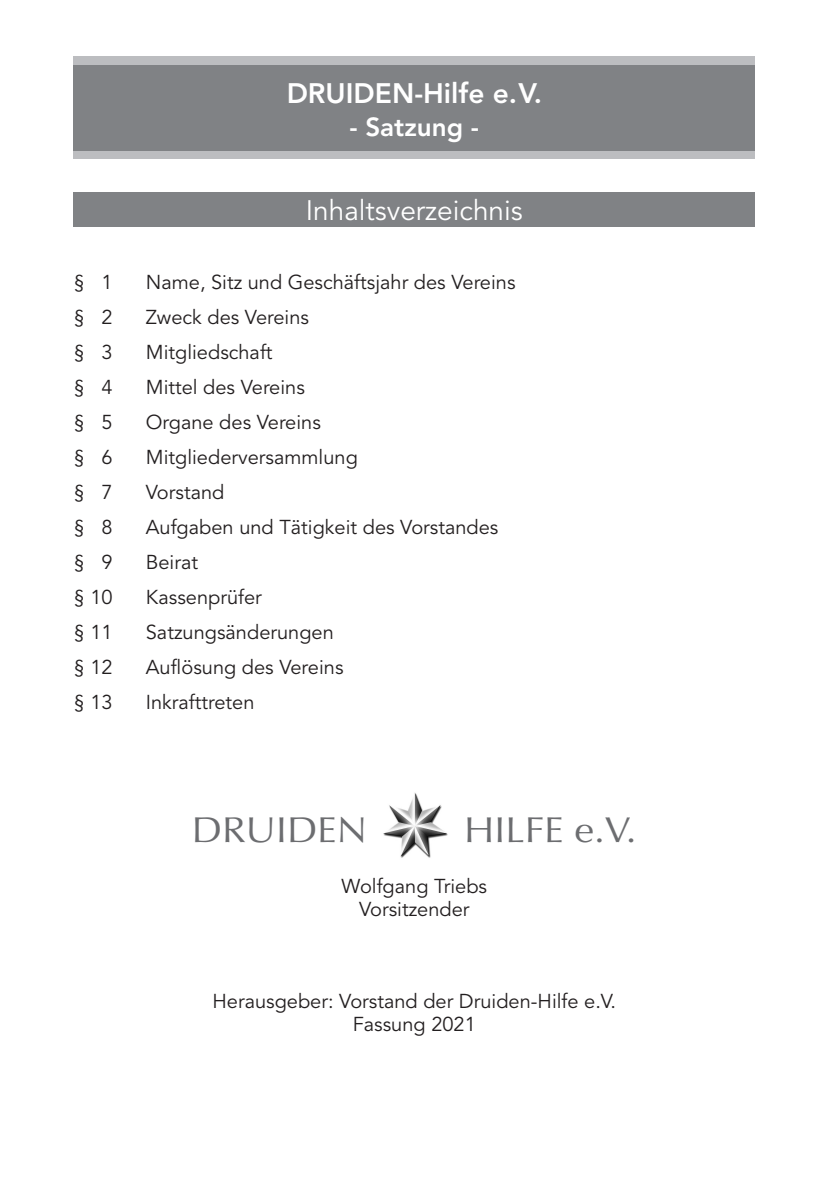
<style>
.page{position:relative;width:840px;height:1191px;background:#fff}
.page>*{position:absolute;margin:0;border:0;box-sizing:border-box;transform-origin:0 0}
.t1{font:36px "Optima LT";color:#6c6d70;scale:1.08 1}
.t2{font:28px "Avenir LT";color:#fff}
.t3{font:800 28px "Avenir LT";color:#fff}
.t4{font:800 26px "Avenir LT";color:#fff}
.t5{font:20px/23px "Avenir LT";color:#231f20;text-align:center}
</style>
<div class="page">
<div style="left:74px;top:57px;width:680px;height:102px;background:#bcbdc0"></div>
<div style="left:74px;top:65px;width:680px;height:85px;background:#808285"></div>
<img style="left:383px;top:792px;width:65px;height:66px">
<div style="left:74px;top:193px;width:680px;height:34px;background:#808285"></div>
<h2 class="t3" style="left:286px;top:77px;width:256px">DRUIDEN-Hilfe e.V.</h2>
<h3 class="t4" style="left:349px;top:111px;width:131px">- Satzung -</h3>
<h2 class="t2" style="left:305px;top:194px;width:218px">Inhaltsverzeichnis</h2>
<p class="t5" style="left:74px;top:271px;width:40px">§ 1</p>
<p class="t5" style="left:146px;top:271px;width:371px">Name, Sitz und Geschäftsjahr des Vereins</p>
<p class="t5" style="left:74px;top:306px;width:40px">§ 2</p>
<p class="t5" style="left:146px;top:306px;width:165px">Zweck des Vereins</p>
<p class="t5" style="left:74px;top:341px;width:40px">§ 3</p>
<p class="t5" style="left:146px;top:341px;width:128px">Mitgliedschaft</p>
<p class="t5" style="left:74px;top:376px;width:40px">§ 4</p>
<p class="t5" style="left:146px;top:376px;width:160px">Mittel des Vereins</p>
<p class="t5" style="left:74px;top:411px;width:40px">§ 5</p>
<p class="t5" style="left:146px;top:411px;width:176px">Organe des Vereins</p>
<p class="t5" style="left:74px;top:446px;width:40px">§ 6</p>
<p class="t5" style="left:146px;top:446px;width:213px">Mitgliederversammlung</p>
<p class="t5" style="left:74px;top:481px;width:40px">§ 7</p>
<p class="t5" style="left:146px;top:481px;width:80px">Vorstand</p>
<p class="t5" style="left:74px;top:516px;width:40px">§ 8</p>
<p class="t5" style="left:146px;top:516px;width:354px">Aufgaben und Tätigkeit des Vorstandes</p>
<p class="t5" style="left:74px;top:551px;width:40px">§ 9</p>
<p class="t5" style="left:146px;top:551px;width:54px">Beirat</p>
<p class="t5" style="left:74px;top:586px;width:40px">§ 10</p>
<p class="t5" style="left:146px;top:586px;width:117px">Kassenprüfer</p>
<p class="t5" style="left:74px;top:621px;width:40px">§ 11</p>
<p class="t5" style="left:146px;top:621px;width:189px">Satzungsänderungen</p>
<p class="t5" style="left:74px;top:656px;width:40px">§ 12</p>
<p class="t5" style="left:146px;top:656px;width:199px">Auflösung des Vereins</p>
<p class="t5" style="left:74px;top:691px;width:40px">§ 13</p>
<p class="t5" style="left:146px;top:691px;width:110px">Inkrafttreten</p>
<h1 class="t1" style="left:192px;top:809px;width:164px">DRUIDEN</h1>
<h1 class="t1" style="left:464px;top:809px;width:161px">HILFE e.V.</h1>
<p class="t5" style="left:341px;top:875px;width:147px">Wolfgang Triebs<br>Vorsitzender</p>
<p class="t5" style="left:212px;top:990px;width:405px">Herausgeber: Vorstand der Druiden-Hilfe e.V.<br>Fassung 2021</p>
</div>
